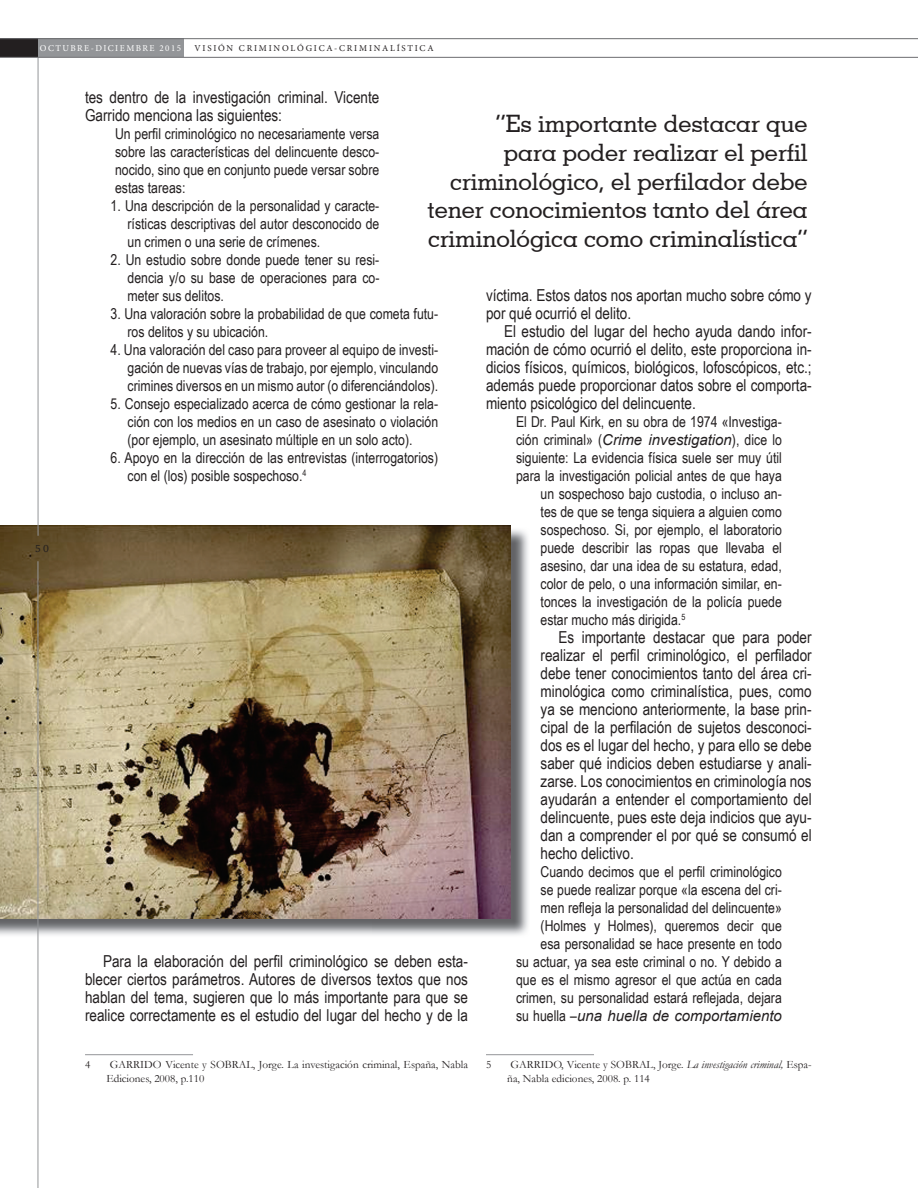
<style>
.page{position:relative;width:918px;height:1188px;background:#fff}
.page>*{position:absolute;margin:0;border:0;box-sizing:border-box;transform-origin:0 0}
.t1{font:500 24px/28.8px "Geometric Slab 703 BT";color:#231f20;text-align:right}
.t2{font:16.5px/18px "Arial Narrow";color:#231f20;text-align:justify}
.t3{font:15px/18px "Arial Narrow";color:#231f20;text-align:justify}
.t4{font:italic 15px "Arial";color:#231f20}
.t5{font:11.25px/13.5px "Garamond";color:#231f20}
.t6{font:10.5px "Charter ITC Std";color:#231f20}
.t7{font:9px "Minion Pro";letter-spacing:.2em;color:#231f20}
.t8{font:9px "Minion Pro";letter-spacing:.16em;color:#fff}
.s1{font-family:"Arial";font-style:italic}
.s2{font-family:"Arial Narrow";font-style:normal}
.s3{font-style:italic}
</style>
<div class="page">
<img style="left:0;top:529px;width:528px;height:408px">
<img style="left:0;top:526px;width:511px;height:393px">
<div style="left:0;top:39px;width:38px;height:18px;background:#231f20"></div>
<div style="left:38px;top:39px;width:145px;height:18px;background:#939598"></div>
<hr style="left:38px;top:58px;width:1px;height:478px;background:#939598">
<hr style="left:0;top:57px;width:918px;height:1px;background:#6c6d70">
<hr style="left:0;top:38px;width:918px;height:1px;background:#6c6d70">
<hr style="left:38px;top:561px;width:1px;height:627px;background:#939598">
<hr style="left:85px;top:1054px;width:108px;height:1px;background:#939598">
<hr style="left:486px;top:1054px;width:108px;height:1px;background:#939598">
<div style="left:392px;top:84px;width:420px;height:178px;border:2px solid #fff;border-radius:18px"></div>
<p class="t8" style="left:40px;top:42px;width:143px">OCTUBRE-DICIEMBRE 2015</p>
<p class="t7" style="left:194px;top:42px;width:241px">VISIÓN CRIMINOLÓGICA-CRIMINALÍSTICA</p>
<p class="t2" style="left:85px;top:88px;width:296px">tes dentro de la investigación criminal. Vicente<br>Garrido menciona las siguientes:</p>
<p class="t3" style="left:115px;top:124px;width:266px">Un perfil criminológico no necesariamente versa sobre las características del delincuente desco&shy;nocido, sino que en conjunto puede versar sobre estas tareas:</p>
<p class="t3" style="left:128px;top:196px;width:253px;text-indent:-17px">1. Una descripción de la personalidad y caracte&shy;rísticas descriptivas del autor desconocido de un crimen o una serie de crímenes.</p>
<p class="t3" style="left:128px;top:250px;width:253px;text-indent:-17px">2. Un estudio sobre donde puede tener su resi&shy;dencia y/o su base de operaciones para co&shy;meter sus delitos.</p>
<p class="t3" style="left:128px;top:304px;width:312px;text-indent:-17px">3. Una valoración sobre la probabilidad de que cometa futu&shy;ros delitos y su ubicación.</p>
<p class="t3" style="left:128px;top:340px;width:312px;text-indent:-17px">4. Una valoración del caso para proveer al equipo de investi&shy;gación de nuevas vías de trabajo, por ejemplo, vinculando crimines diversos en un mismo autor (o diferenciándolos).</p>
<p class="t3" style="left:128px;top:394px;width:312px;text-indent:-17px">5. Consejo especializado acerca de cómo gestionar la rela&shy;ción con los medios en un caso de asesinato o violación (por ejemplo, un asesinato múltiple en un solo acto).</p>
<p class="t3" style="left:128px;top:448px;width:312px;text-indent:-17px">6. Apoyo en la dirección de las entrevistas (interrogatorios) con el (los) posible sospechoso.<sup>4</sup></p>
<h1 class="t1" style="left:428px;top:109px;width:381px">“Es importante destacar que<br>para poder realizar el perfil criminológico, el perfilador debe tener conocimientos tanto del área criminológica como criminalística”</h1>
<p class="t2" style="left:486px;top:286px;width:327px">víctima. Estos datos nos aportan mucho sobre cómo y por qué ocurrió el delito.</p>
<p class="t2" style="left:486px;top:322px;width:327px;text-indent:18px">El estudio del lugar del hecho ayuda dando infor&shy;mación de cómo ocurrió el delito, este proporciona in&shy;dicios físicos, químicos, biológicos, lofoscópicos, etc.; además puede proporcionar datos sobre el comporta&shy;miento psicológico del delincuente.</p>
<p class="t3" style="left:516px;top:412px;width:267px">El Dr. Paul Kirk, en su obra de 1974 «Investiga-</p>
<p class="t3" style="left:516px;top:430px;width:267px">ción criminal» (<span class="s1">Crime investigation</span>), dice lo</p>
<p class="t3" style="left:516px;top:448px;width:267px">siguiente: La evidencia física suele ser muy útil</p>
<p class="t3" style="left:516px;top:466px;width:267px">para la investigación policial antes de que haya</p>
<p class="t3" style="left:541px;top:484px;width:243px">un sospechoso bajo custodia, o incluso an-</p>
<p class="t3" style="left:541px;top:502px;width:243px">tes de que se tenga siquiera a alguien como</p>
<p class="t3" style="left:541px;top:520px;width:243px">sospechoso. Si, por ejemplo, el laboratorio</p>
<p class="t3" style="left:541px;top:538px;width:243px">puede describir las ropas que llevaba el</p>
<p class="t3" style="left:541px;top:556px;width:243px">asesino, dar una idea de su estatura, edad,</p>
<p class="t3" style="left:541px;top:574px;width:243px">color de pelo, o una información similar, en-</p>
<p class="t3" style="left:541px;top:592px;width:243px">tonces la investigación de la policía puede</p>
<p class="t3" style="left:541px;top:610px;width:146px">estar mucho más dirigida.<sup>5</sup></p>
<p class="t2" style="left:541px;top:628px;width:273px;text-indent:18px">Es importante destacar que para poder realizar el perfil criminológico, el perfilador debe tener conocimientos tanto del área cri&shy;minológica como criminalística, pues, como ya se menciono anteriormente, la base prin&shy;cipal de la perfilación de sujetos desconoci&shy;dos es el lugar del hecho, y para ello se debe saber qué indicios deben estudiarse y anali&shy;zarse. Los conocimientos en criminología nos ayudarán a entender el comportamiento del delincuente, pues este deja indicios que ayu&shy;dan a comprender el por qué se consumó el hecho delictivo.</p>
<p class="t3" style="left:516px;top:862px;width:267px;text-align:right">Cuando decimos que el perfil criminológico<br>se puede realizar porque «la escena del cri&shy;men refleja la personalidad del delincuente» (Holmes y Holmes), queremos decir que<br>esa personalidad se hace presente en todo<br>su actuar, ya sea este criminal o no. Y debido a que es el mismo agresor el que actúa en cada crimen, su personalidad estará reflejada, dejara</p>
<p class="t4" style="left:516px;top:1006px;width:267px"><span class="s2">su huella –</span>una huella de comportamiento</p>
<p class="t5" style="left:486px;top:1058px;width:7px">5</p>
<p class="t5" style="left:507px;top:1058px;width:306px">GARRIDO, Vicente y SOBRAL, Jorge. <span class="s3">La investigación criminal,</span> Espa&shy;ña, Nabla ediciones, 2008. p. 114</p>
<p class="t6" style="left:35px;top:542px;width:15px">50</p>
<p class="t2" style="left:85px;top:952px;width:384px;text-indent:18px">Para la elaboración del perfil criminológico se deben esta&shy;blecer ciertos parámetros. Autores de diversos textos que nos hablan del tema, sugieren que lo más importante para que se realice correctamente es el estudio del lugar del hecho y de la</p>
<p class="t5" style="left:85px;top:1058px;width:7px">4</p>
<p class="t5" style="left:106px;top:1058px;width:363px;text-indent:4px">GARRIDO Vicente y SOBRAL, Jorge. La investigación criminal, España, Nabla<br>Ediciones, 2008, p.110</p>
</div>
